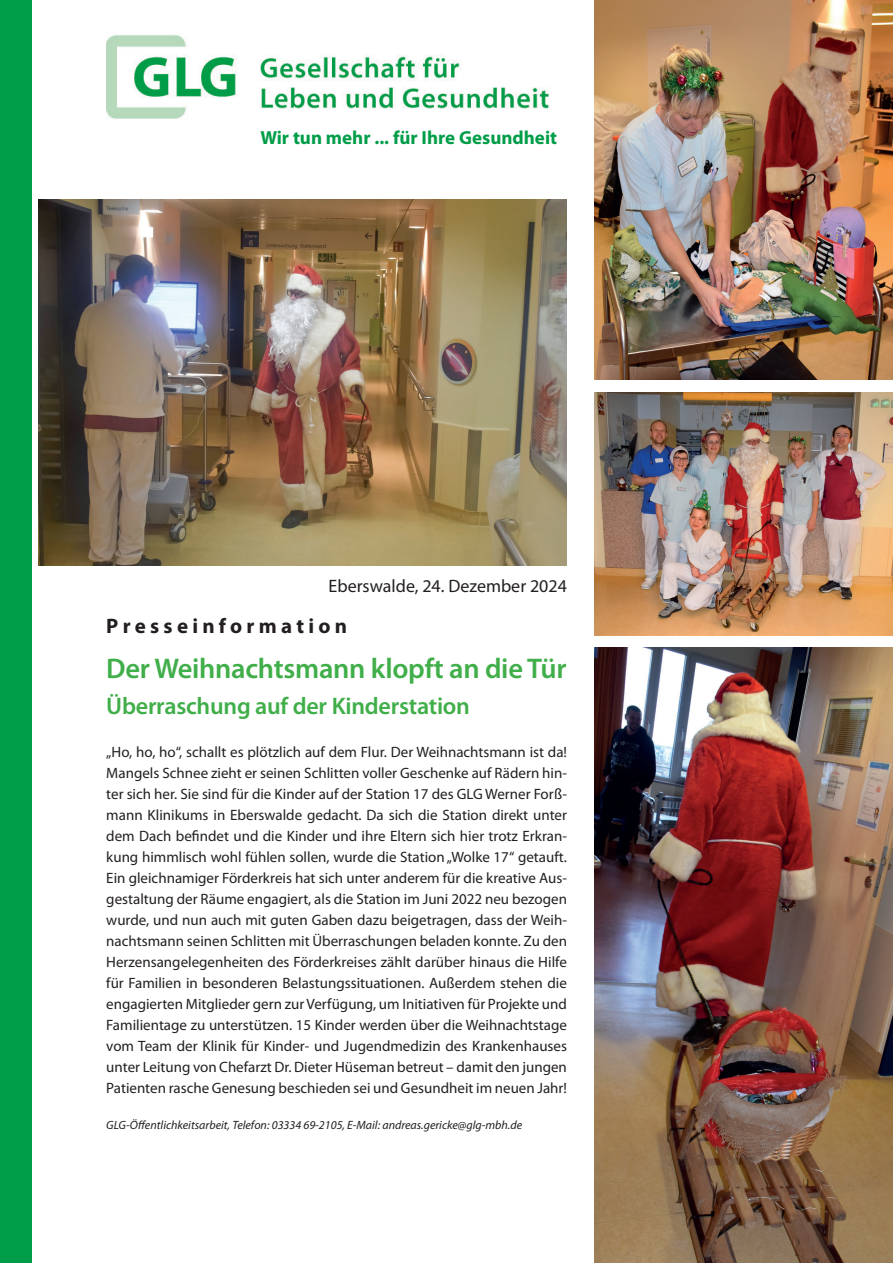
<style>
.page{position:relative;width:893px;height:1263px;background:#fff}
.page>*{position:absolute;margin:0;border:0;box-sizing:border-box;transform-origin:0 0}
.t1{font:600 28.5px "Myriad Pro";letter-spacing:-.01em;color:#40ae49}
.t2{font:600 24px "Myriad Pro";letter-spacing:-.01em;color:#40ae49}
.t3{font:700 21px "Myriad Pro";color:#231f20}
.t4{font:700 18.9px "Myriad Pro";color:#009d48}
.t5{font:18px "Myriad Pro";color:#231f20}
.t6{font:15px/21px "Myriad Pro";color:#231f20;text-align:justify}
.t7{font:italic 12px "Myriad Pro";color:#231f20}
</style>
<div class="page">
<div style="left:0;top:0;width:32px;height:1263px;background:#009d48"></div>
<img style="left:107px;top:21px;width:488px;height:99px">
<img style="left:38px;top:200px;width:529px;height:365px">
<img style="left:595px;top:0;width:298px;height:380px">
<img style="left:595px;top:393px;width:298px;height:242px">
<img style="left:595px;top:647px;width:298px;height:616px">
<p class="t4" style="left:260px;top:125px;width:298px">Wir tun mehr ... für Ihre Gesundheit</p>
<p class="t5" style="left:329px;top:575px;width:240px">Eberswalde, 24. Dezember 2024</p>
<h3 class="t3" style="left:106px;top:612px;width:242px">P r e s s e i n f o r m a t i o n</h3>
<h1 class="t1" style="left:106px;top:650px;width:462px">Der Weihnachtsmann klopft an die Tür</h1>
<h2 class="t2" style="left:106px;top:691px;width:365px">Überraschung auf der Kinderstation</h2>
<p class="t6" style="left:106px;top:741px;width:462px">„Ho, ho, ho“, schallt es plötzlich auf dem Flur. Der Weihnachtsmann ist da!<br>Mangels Schnee zieht er seinen Schlitten voller Geschenke auf Rädern hin&shy;ter sich her. Sie sind für die Kinder auf der Station 17 des GLG Werner Forß&shy;mann Klinikums in Eberswalde gedacht. Da sich die Station direkt unter dem Dach befindet und die Kinder und ihre Eltern sich hier trotz Erkran&shy;kung himmlisch wohl fühlen sollen, wurde die Station „Wolke 17“ getauft.<br>Ein gleichnamiger Förderkreis hat sich unter anderem für die kreative Aus&shy;gestaltung der Räume engagiert, als die Station im Juni 2022 neu bezogen wurde, und nun auch mit guten Gaben dazu beigetragen, dass der Weih&shy;nachtsmann seinen Schlitten mit Überraschungen beladen konnte. Zu den Herzensangelegenheiten des Förderkreises zählt darüber hinaus die Hilfe für Familien in besonderen Belastungssituationen. Außerdem stehen die engagierten Mitglieder gern zur Verfügung, um Initiativen für Projekte und Familientage zu unterstützen. 15 Kinder werden über die Weihnachtstage vom Team der Klinik für Kinder- und Jugendmedizin des Krankenhauses unter Leitung von Chefarzt Dr. Dieter Hüseman betreut – damit den jungen Patienten rasche Genesung beschieden sei und Gesundheit im neuen Jahr!</p>
<p class="t7" style="left:106px;top:1118px;width:417px">GLG-Öffentlichkeitsarbeit, Telefon: 03334 69-2105, E-Mail: andreas.gericke@glg-mbh.de</p>
</div>
